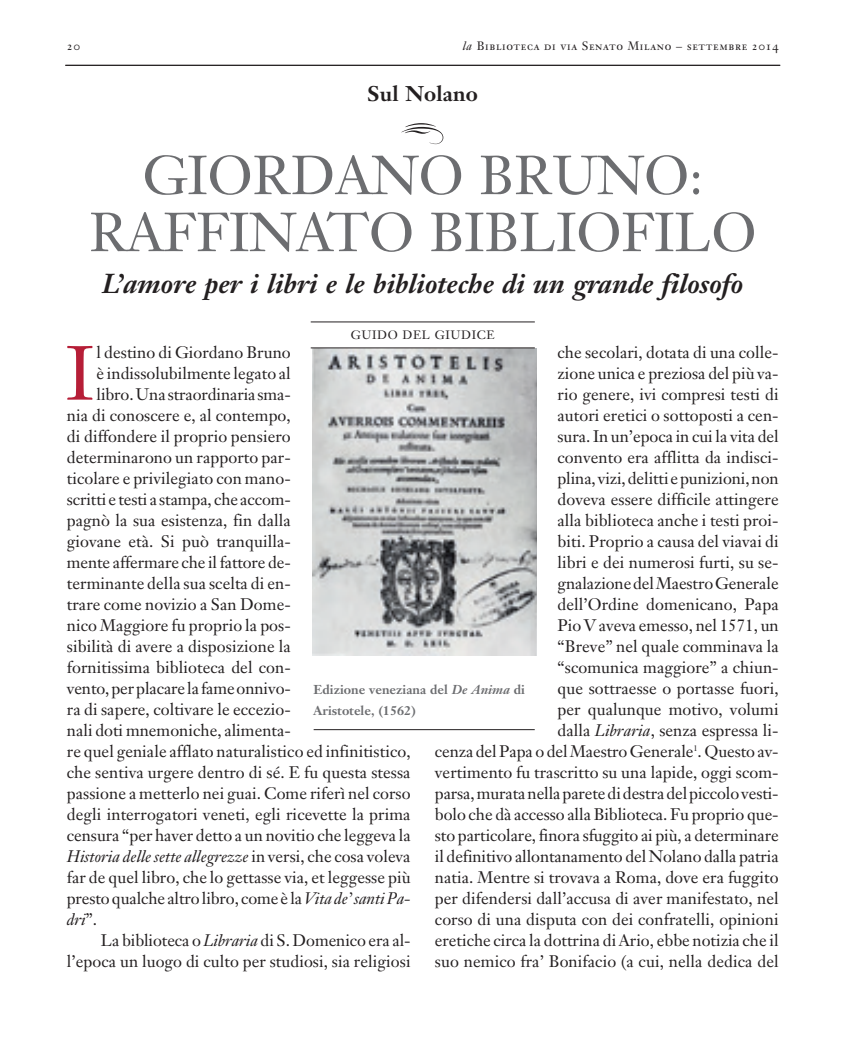
<style>
.page{position:relative;width:851px;height:1063px;background:#fff}
.page>*{position:absolute;margin:0;border:0;box-sizing:border-box;transform-origin:0 0}
.t1{font:75.3px "Janson Text";color:#b61e37}
.t2{font:54px/57px "Janson Text";color:#6c6d70;text-align:center}
.t3{font:27px "Janson Text Bold Italic Os F";color:#231f20}
.t4{font:21px "Janson Text Bold Os F";letter-spacing:.01em;color:#231f20}
.t5{font:16.5px/21px "Janson Text";letter-spacing:.005em;color:#231f20;text-align:right}
.t6{font:italic 16.5px "Janson Text";color:#231f20}
.t7{font:700 12.75px/21px "Janson Text";color:#6c6d70}
.t8{font:12px "Janson Text Roman SC";letter-spacing:.05em;color:#231f20}
.t9{font:12px "Janson Text";letter-spacing:.05em;color:#231f20}
.s1{font-family:"Janson Text Italic Os F"}
.s2{font-style:italic}
.s3{font-style:normal}
</style>
<div class="page">
<hr style="left:65px;top:65px;width:715px;height:1px;background:#231f20">
<img style="left:312px;top:349px;width:224px;height:307px">
<hr style="left:313px;top:729px;width:221px;height:1px;background:#231f20">
<hr style="left:311px;top:322px;width:223px;height:1px;background:#231f20">
<hr style="left:311px;top:348px;width:223px;height:1px;background:#231f20">
<p class="t8" style="left:67px;top:41px;width:15px">20</p>
<p class="t8" style="left:463px;top:41px;width:317px"><span class="s1">la</span> Biblioteca di via Senato Milano – settembre 2014</p>
<p class="t4" style="left:367px;top:85px;width:112px">Sul Nolano</p>
<h2 class="t2" style="left:89px;top:152px;width:668px">GIORDANO BRUNO:<br>RAFFINATO BIBLIOFILO</h2>
<h3 class="t3" style="left:102px;top:274px;width:642px">L’amore per i libri e le biblioteche di un grande filosofo</h3>
<p class="t9" style="left:351px;top:330px;width:145px">GUIDO DEL GIUDICE</p>
<h1 class="t1" style="left:66px;top:342px;width:29px">I</h1>
<p class="t5" style="left:96px;top:343px;width:196px">l destino di Giordano Bruno</p>
<p class="t5" style="left:435px;top:343px;width:345px">che secolari, dotata di una colle-<br>zione unica e preziosa del più va-<br>rio genere, ivi compresi testi di<br>autori eretici o sottoposti a cen-<br>sura. In un’epoca in cui la vita del<br>convento era afflitta da indisci-<br>plina, vizi, delitti e punizioni, non<br>doveva essere difficile attingere<br>alla biblioteca anche i testi proi-<br>biti. Proprio a causa del viavai di<br>libri e dei numerosi furti, su se-<br>gnalazione del Maestro Generale<br>dell’Ordine domenicano, Papa<br>Pio V aveva emesso, nel 1571, un<br>“Breve” nel quale comminava la<br>“scomunica maggiore” a chiun-<br>que sottraesse o portasse fuori,<br>per qualunque motivo, volumi<br>dalla <span class="s2">Libraria</span>, senza espressa li-<br>cenza del Papa o del Maestro Generale<sup>1</sup>. Questo av&shy;vertimento fu trascritto su una lapide, oggi scom&shy;parsa, murata nella parete di destra del piccolo vesti&shy;bolo che dà accesso alla Biblioteca. Fu proprio que&shy;sto particolare, finora sfuggito ai più, a determinare il definitivo allontanamento del Nolano dalla patria natia. Mentre si trovava a Roma, dove era fuggito per difendersi dall’accusa di aver manifestato, nel corso di una disputa con dei confratelli, opinioni eretiche circa la dottrina di Ario, ebbe notizia che il suo nemico fra’ Bonifacio (a cui, nella dedica del</p>
<p class="t5" style="left:96px;top:364px;width:196px">è indissolubilmente legato al</p>
<p class="t5" style="left:96px;top:385px;width:196px">libro. Una straordinaria sma-</p>
<p class="t5" style="left:67px;top:406px;width:225px">nia di conoscere e, al contempo,</p>
<p class="t5" style="left:67px;top:427px;width:225px">di diffondere il proprio pensiero</p>
<p class="t5" style="left:67px;top:448px;width:225px">determinarono un rapporto par-</p>
<p class="t5" style="left:67px;top:469px;width:225px">ticolare e privilegiato con mano-</p>
<p class="t5" style="left:67px;top:490px;width:225px">scritti e testi a stampa, che accom-</p>
<p class="t5" style="left:67px;top:511px;width:225px">pagnò la sua esistenza, fin dalla</p>
<p class="t5" style="left:67px;top:532px;width:225px">giovane età. Si può tranquilla-</p>
<p class="t5" style="left:67px;top:553px;width:225px">mente affermare che il fattore de-</p>
<p class="t5" style="left:67px;top:574px;width:225px">terminante della sua scelta di en-</p>
<p class="t5" style="left:67px;top:595px;width:225px">trare come novizio a San Dome-</p>
<p class="t5" style="left:67px;top:616px;width:225px">nico Maggiore fu proprio la pos-</p>
<p class="t5" style="left:67px;top:637px;width:225px">sibilità di avere a disposizione la</p>
<p class="t5" style="left:67px;top:658px;width:225px">fornitissima biblioteca del con-</p>
<p class="t5" style="left:67px;top:679px;width:225px">vento, per placare la fame onnivo-</p>
<p class="t5" style="left:67px;top:700px;width:225px">ra di sapere, coltivare le eccezio-</p>
<p class="t5" style="left:67px;top:721px;width:225px">nali doti mnemoniche, alimenta-</p>
<p class="t5" style="left:67px;top:742px;width:345px">re quel geniale afflato naturalistico ed infinitistico,</p>
<p class="t5" style="left:67px;top:763px;width:345px">che sentiva urgere dentro di sé. E fu questa stessa</p>
<p class="t5" style="left:67px;top:784px;width:345px">passione a metterlo nei guai. Come riferì nel corso</p>
<p class="t5" style="left:67px;top:805px;width:345px">degli interrogatori veneti, egli ricevette la prima</p>
<p class="t5" style="left:67px;top:826px;width:345px">censura “per haver detto a un novitio che leggeva la</p>
<p class="t6" style="left:67px;top:850px;width:345px">Historia delle sette allegrezze <span class="s3">in versi, che cosa voleva</span></p>
<p class="t5" style="left:67px;top:868px;width:345px">far de quel libro, che lo gettasse via, et leggesse più</p>
<p class="t5" style="left:67px;top:889px;width:345px">presto qualche altro libro, come è la <span class="s2">Vita de’ santi Pa-</span></p>
<p class="t6" style="left:67px;top:913px;width:32px">dri<span class="s3">”.</span></p>
<p class="t5" style="left:101px;top:931px;width:311px">La biblioteca o <span class="s2">Libraria</span> di S. Domenico era al-</p>
<p class="t5" style="left:67px;top:952px;width:345px">l’epoca un luogo di culto per studiosi, sia religiosi</p>
<p class="t7" style="left:313px;top:680px;width:213px">Edizione veneziana del <span class="s2">De Anima</span> di<br>Aristotele, (1562)</p>
</div>
